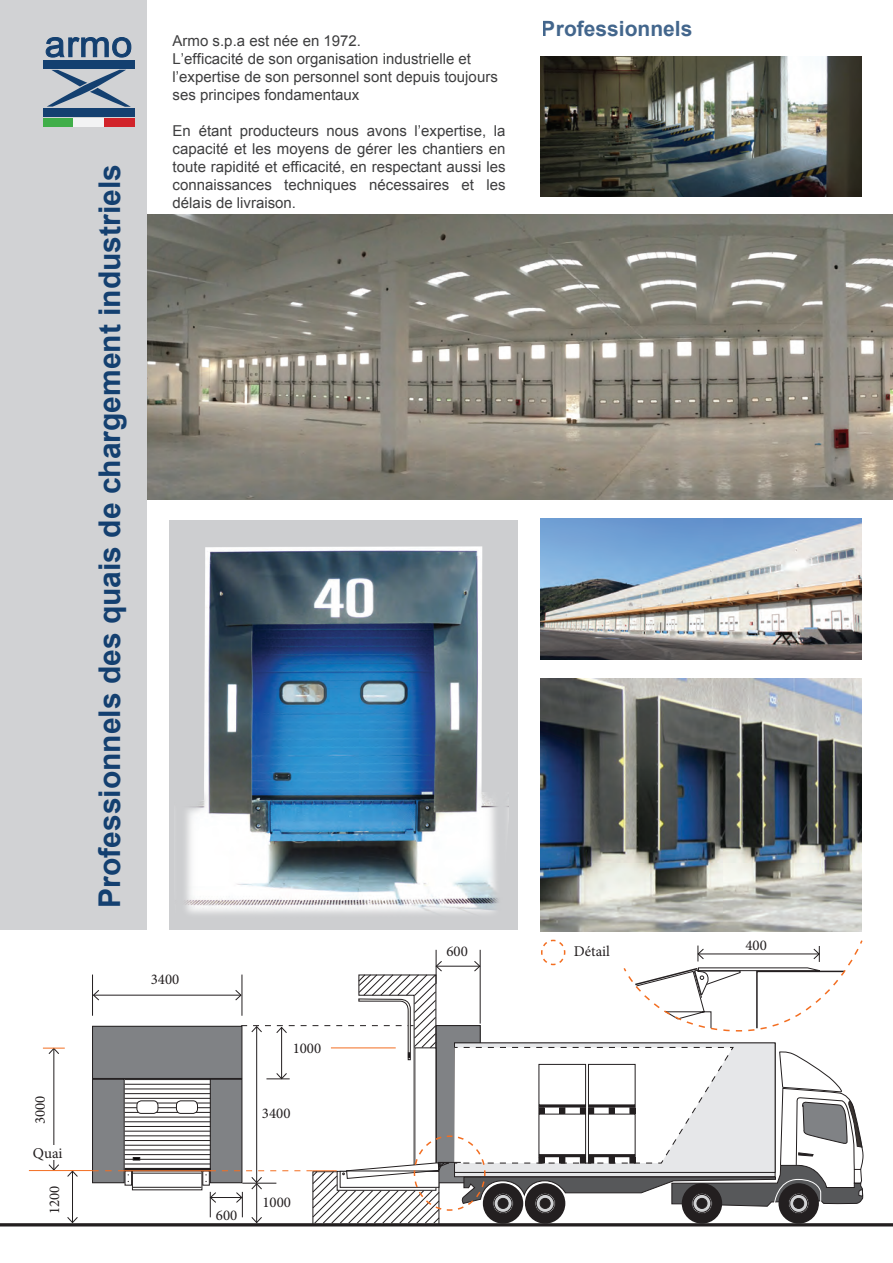
<style>
.page{position:relative;width:893px;height:1263px;background:#fff}
.page>*{position:absolute;margin:0;border:0;box-sizing:border-box;transform-origin:0 0}
.t1{font:700 30px "Arial";color:#144070}
.t2{font:700 21px "Arial";color:#144070}
.t3{font:15px/18px "Arial";color:#3e3e3f}
.t4{font:15px "Minion Pro";color:#231f20}
.t5{font:14.85px "Minion Pro";color:#231f20}
</style>
<div class="page">
<img style="left:147px;top:214px;width:746px;height:286px">
<div style="left:0;top:0;width:147px;height:929px;background:#d1d2d4"></div>
<svg style="left:45px;top:37px;width:87px;height:21px"></svg>
<div style="left:43px;top:60px;width:91px;height:9px;background:#144070"></div>
<div style="left:43px;top:108px;width:91px;height:9px;background:#144070"></div>
<svg style="left:47px;top:70px;width:84px;height:37px"></svg>
<div style="left:43px;top:118px;width:91px;height:9px;background:#d1232a"></div>
<div style="left:43px;top:118px;width:54px;height:9px;background:#40ae49"></div>
<div style="left:73px;top:118px;width:31px;height:9px;background:#f2f3f4"></div>
<img style="left:540px;top:56px;width:322px;height:141px">
<img style="left:540px;top:519px;width:322px;height:140px">
<img style="left:540px;top:679px;width:322px;height:252px">
<div style="left:170px;top:520px;width:348px;height:409px;background:#cdced0"></div>
<img style="left:186px;top:546px;width:322px;height:368px">
<div style="left:93px;top:1026px;width:149px;height:52px;background:#808285"></div>
<div style="left:92px;top:1026px;width:150px;height:53px;border:1px solid #231f20"></div>
<div style="left:93px;top:1079px;width:31px;height:104px;background:#808285"></div>
<div style="left:92px;top:1079px;width:33px;height:104px;border:1px solid #231f20"></div>
<hr style="left:0;top:1223px;width:893px;height:3px;background:#231f20">
<hr style="left:92px;top:974px;width:1px;height:42px;background:#231f20">
<hr style="left:94px;top:995px;width:147px;height:1px;background:#231f20">
<svg style="left:93px;top:990px;width:7px;height:11px"></svg>
<hr style="left:53px;top:1048px;width:1px;height:122px;background:#231f20">
<svg style="left:48px;top:1163px;width:11px;height:7px"></svg>
<hr style="left:72px;top:1171px;width:1px;height:51px;background:#231f20">
<svg style="left:66px;top:1171px;width:13px;height:6px"></svg>
<svg style="left:66px;top:1217px;width:13px;height:7px"></svg>
<div style="left:125px;top:1170px;width:7px;height:15px;border:1px solid #231f20"></div>
<div style="left:202px;top:1170px;width:8px;height:15px;border:1px solid #231f20"></div>
<hr style="left:133px;top:1173px;width:69px;height:1px;background:#231f20">
<div style="left:125px;top:1168px;width:86px;height:2px;border:1px solid #231f20"></div>
<hr style="left:125px;top:1163px;width:85px;height:1px;background:#231f20">
<hr style="left:125px;top:1159px;width:85px;height:1px;background:#231f20">
<hr style="left:125px;top:1154px;width:85px;height:1px;background:#231f20">
<hr style="left:125px;top:1149px;width:85px;height:1px;background:#231f20">
<hr style="left:125px;top:1145px;width:85px;height:1px;background:#231f20">
<hr style="left:125px;top:1140px;width:85px;height:1px;background:#231f20">
<hr style="left:125px;top:1135px;width:85px;height:1px;background:#231f20">
<hr style="left:125px;top:1131px;width:85px;height:1px;background:#231f20">
<hr style="left:125px;top:1126px;width:85px;height:1px;background:#231f20">
<hr style="left:125px;top:1121px;width:85px;height:1px;background:#231f20">
<hr style="left:125px;top:1117px;width:85px;height:1px;background:#231f20">
<hr style="left:125px;top:1112px;width:85px;height:1px;background:#231f20">
<hr style="left:125px;top:1107px;width:85px;height:1px;background:#231f20">
<hr style="left:125px;top:1102px;width:85px;height:1px;background:#231f20">
<hr style="left:125px;top:1098px;width:85px;height:1px;background:#231f20">
<hr style="left:125px;top:1093px;width:85px;height:1px;background:#231f20">
<hr style="left:125px;top:1088px;width:85px;height:1px;background:#231f20">
<hr style="left:125px;top:1084px;width:85px;height:1px;background:#231f20">
<hr style="left:125px;top:1079px;width:85px;height:1px;background:#231f20">
<svg style="left:133px;top:1157px;width:7px;height:3px"></svg>
<div style="left:137px;top:1101px;width:21px;height:12px;background:#fff;border-radius:5px"></div>
<div style="left:136px;top:1100px;width:22px;height:14px;border:1px solid #231f20;border-radius:5px"></div>
<div style="left:176px;top:1101px;width:21px;height:12px;background:#fff;border-radius:5px"></div>
<div style="left:176px;top:1100px;width:22px;height:14px;border:1px solid #231f20;border-radius:5px"></div>
<hr style="left:29px;top:1170px;width:63px;height:1px;background:#f36e21">
<hr style="left:125px;top:1170px;width:86px;height:1px;background:#f36e21">
<svg style="left:43px;top:1047px;width:22px;height:8px"></svg>
<hr style="left:133px;top:1187px;width:69px;height:1px;background:#231f20">
<svg style="left:92px;top:1170px;width:37px;height:5px"></svg>
<div style="left:21px;top:1145px;width:61px;height:14px;background:#fff"></div>
<svg style="left:205px;top:939px;width:659px;height:288px"></svg>
<hr style="left:331px;top:1047px;width:65px;height:1px;background:#f36e21">
<p class="t5" style="left:30px;top:1124px;width:30px;rotate:-90deg">3000</p>
<p class="t4" style="left:33px;top:1143px;width:31px">Quai</p>
<p class="t5" style="left:44px;top:1214px;width:30px;rotate:-90deg">1200</p>
<h1 class="t1" style="left:90px;top:908px;width:745px;rotate:-90deg">Professionnels des quais de chargement industriels</h1>
<p class="t3" style="left:173px;top:32px;width:327px">Armo s.p.a est née en 1972.<br>L’efficacité de son organisation industrielle et l’expertise de son personnel sont depuis toujours ses principes fondamentaux</p>
<p class="t3" style="left:173px;top:122px;width:334px;text-align:justify">En étant producteurs nous avons l’expertise, la capacité et les moyens de gérer les chantiers en toute rapidité et efficacité, en respectant aussi les connaissances techniques nécessaires et les délais de livraison.</p>
<p class="t5" style="left:151px;top:969px;width:30px">3400</p>
<p class="t5" style="left:293px;top:1039px;width:30px">1000</p>
<p class="t5" style="left:262px;top:1103px;width:30px">3400</p>
<p class="t5" style="left:446px;top:942px;width:23px">600</p>
<p class="t5" style="left:216px;top:1205px;width:23px">600</p>
<p class="t5" style="left:262px;top:1193px;width:30px">1000</p>
<h2 class="t2" style="left:542px;top:15px;width:152px">Professionnels</h2>
<p class="t5" style="left:574px;top:941px;width:38px">Détail</p>
<p class="t5" style="left:745px;top:935px;width:23px">400</p>
</div>
